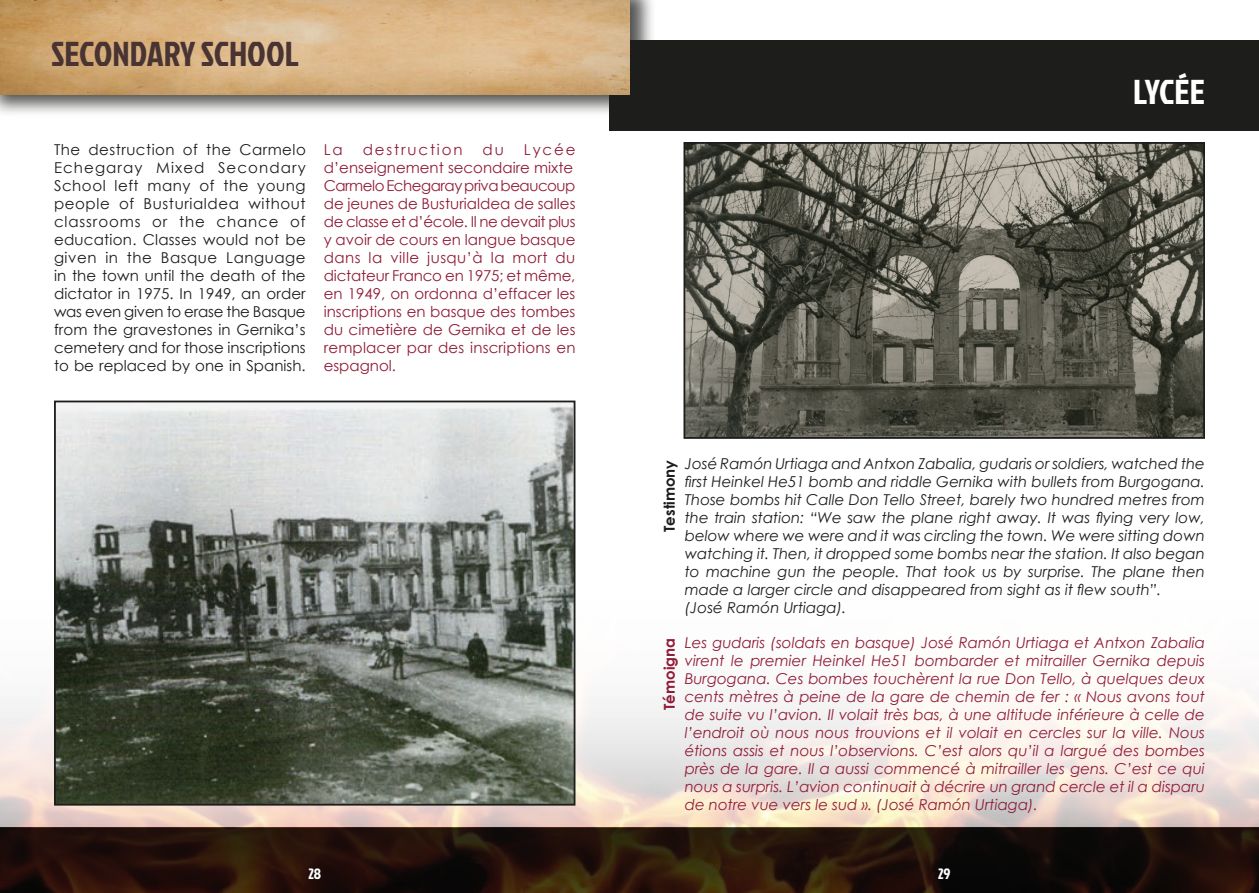
<style>
.page{position:relative;width:1259px;height:893px;background:#fff}
.page>*{position:absolute;margin:0;border:0;box-sizing:border-box;transform-origin:0 0}
.t1{font:34.5px "Jockey One";color:#493433}
.t2{font:34.5px "Jockey One";letter-spacing:-.01em;color:#fff}
.t3{font:italic 15px/18px "Century Gothic";color:#901c38;text-align:justify}
.t4{font:italic 15px/18px "Century Gothic";color:#1d1d1b;text-align:justify}
.t5{font:15px/18px "Century Gothic";color:#1d1d1b;text-align:justify}
.t6{font:15px/18px "Century Gothic";letter-spacing:.005em;color:#901c38;text-align:right}
.t7{font:15px "Century Gothic";letter-spacing:.125em;color:#901c38}
.t8{font:700 15px "Century Gothic";color:#1d1d1b}
.t9{font:700 15px "Century Gothic";color:#901c38}
.t10{font:15px "Jockey One";color:#fff}
</style>
<div class="page">
<div style="left:609px;top:40px;width:650px;height:90px;background:#1d1d1b"></div>
<div style="left:0;top:0;width:656px;height:118px;background:#1d1d1b;opacity:.75"></div>
<img style="left:0;top:0;width:629px;height:95px">
<img style="left:0;top:432px;width:1259px;height:396px">
<svg style="left:0;top:828px;width:1259px;height:65px;background:#21120a"></svg>
<img style="left:57px;top:404px;width:515px;height:399px">
<div style="left:54px;top:401px;width:521px;height:405px;border:2px solid #1d1d1b"></div>
<img style="left:686px;top:145px;width:516px;height:291px">
<div style="left:683px;top:142px;width:522px;height:297px;border:2px solid #1d1d1b"></div>
<p class="t1" style="left:51px;top:29px;width:249px">SECONDARY SCHOOL</p>
<p class="t6" style="left:324px;top:141px;width:253px">Lycée<br>d’enseignement secondaire mixte</p>
<p class="t6" style="left:324px;top:177px;width:253px;text-align:justify">Carmelo Echegaray priva beaucoup de jeunes de Busturialdea de salles de classe et d’école. Il ne devait plus y avoir de cours en langue basque dans la ville jusqu’à la mort du dictateur Franco en 1975; et même, en 1949, on ordonna d’effacer les inscriptions en basque des tombes du cimetière de Gernika et de les remplacer par des inscriptions en espagnol.</p>
<p class="t5" style="left:54px;top:141px;width:253px">The destruction of the Carmelo Echegaray Mixed Secondary School left many of the young people of Busturialdea without classrooms or the chance of education. Classes would not be given in the Basque Language in the town until the death of the dictator in 1975. In 1949, an order was even given to erase the Basque from the gravestones in Gernika’s cemetery and for those inscriptions to be replaced by one in Spanish.</p>
<p class="t6" style="left:324px;top:141px;width:21px">La</p>
<p class="t7" style="left:363px;top:139px;width:101px">destruction</p>
<p class="t6" style="left:482px;top:141px;width:23px">du</p>
<p class="t2" style="left:1133px;top:67px;width:73px">LYCÉE</p>
<p class="t4" style="left:685px;top:455px;width:522px">José Ramón Urtiaga and Antxon Zabalia, gudaris or soldiers, watched the first Heinkel He51 bomb and riddle Gernika with bullets from Burgogana.<br>Those bombs hit Calle Don Tello Street, barely two hundred metres from the train station: “We saw the plane right away. It was flying very low, below where we were and it was circling the town. We were sitting down watching it. Then, it dropped some bombs near the station. It also began to machine gun the people. That took us by surprise. The plane then made a larger circle and disappeared from sight as it flew south”.</p>
<p class="t4" style="left:685px;top:599px;width:163px">(José Ramón Urtiaga).</p>
<p class="t8" style="left:658px;top:532px;width:73px;rotate:-90deg">Testimony</p>
<p class="t3" style="left:685px;top:633px;width:522px">Les gudaris (soldats en basque) José Ramón Urtiaga et Antxon Zabalia virent le premier Heinkel He51 bombarder et mitrailler Gernika depuis Burgogana. Ces bombes touchèrent la rue Don Tello, à quelques deux cents mètres à peine de la gare de chemin de fer : « Nous avons tout de suite vu l’avion. Il volait très bas, à une altitude inférieure à celle de l’endroit où nous nous trouvions et il volait en cercles sur la ville. Nous étions assis et nous l’observions. C’est alors qu’il a largué des bombes près de la gare. Il a aussi commencé à mitrailler les gens. C’est ce qui nous a surpris. L’avion continuait à décrire un grand cercle et il a disparu de notre vue vers le sud ». (José Ramón Urtiaga).</p>
<p class="t9" style="left:658px;top:710px;width:73px;rotate:-90deg">Témoigna</p>
<p class="t10" style="left:308px;top:863px;width:14px">28</p>
<p class="t10" style="left:938px;top:863px;width:14px">29</p>
</div>
